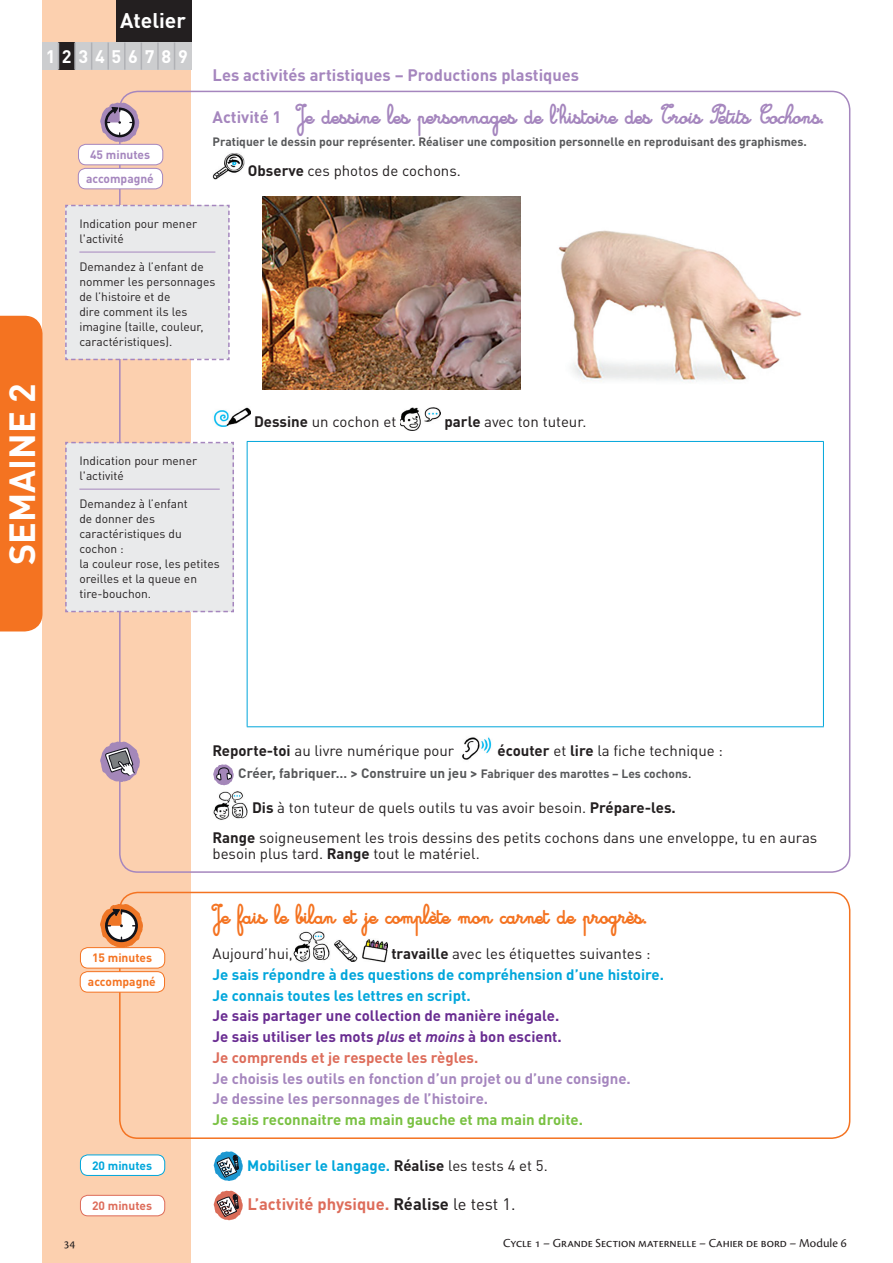
<style>
.page{position:relative;width:893px;height:1263px;background:#fff}
.page>*{position:absolute;margin:0;border:0;box-sizing:border-box;transform-origin:0 0}
.t1{font:700 36px "DINOT";color:#fff}
.t2{font:21px "Cursivestandardbold";color:#a586be}
.t3{font:21px "Cursivestandardbold";color:#f47321}
.t4{font:700 21px "DINOT";color:#fff}
.t5{font:700 18px "DINOT";letter-spacing:.38em;color:#fff}
.t6{font:700 16.5px "DINOT";color:#a586be}
.t7{font:700 16.5px "DINOT";color:#dd6c5a}
.t8{font:15px/29.2px "DINOT";color:#231f20}
.t9{font:700 15px/20.7px "DINOT";color:#00a6db}
.t10{font:700 15px/20.7px "DINOT";color:#692c91}
.t11{font:700 15px/20.7px "DINOT";color:#a586be}
.t12{font:700 15px "DINOT";color:#79c142}
.t13{font:700 13.5px "DINOT";color:#57585a}
.t14{font:12.75px "Cronos Pro";letter-spacing:-.005em;color:#231f20}
.t15{font:12px/15px "DINOT";color:#231f20}
.t16{font:700 12px "DINOT";color:#57585a}
.t17{font:700 12px/24px "DINOT";color:#a586be;text-align:center}
.t18{font:700 12px/24px "DINOT";color:#f47321;text-align:center}
.t19{font:700 12px "DINOT";color:#00a6db}
.t20{font:700 12px "DINOT";color:#dd6c5a}
.s1{font-family:"DINOT";font-weight:700;font-size:16.5px}
.s2{font-style:italic}
.s3{font-weight:700}
.s4{font-size:12px}
.s5{font-weight:400;font-size:15px;color:#231f20}
.s6{color:#231f20}
.s7{font-weight:400;color:#231f20}
.s8{color:#dd6c5a}
</style>
<div class="page">
<div style="left:43px;top:0;width:148px;height:1263px;background:#fcd0af"></div>
<div style="left:0;top:316px;width:43px;height:315px;background:#f47321"></div>
<div style="left:119px;top:892px;width:731px;height:247px;border:2px solid #f47321;border-radius:18px"></div>
<img style="left:212px;top:153px;width:32px;height:27px">
<img style="left:263px;top:196px;width:257px;height:193px">
<img style="left:559px;top:230px;width:242px;height:152px">
<img style="left:213px;top:407px;width:37px;height:20px">
<img style="left:400px;top:407px;width:41px;height:24px">
<hr style="left:247px;top:441px;width:577px;height:1px;background:#00a6db">
<hr style="left:247px;top:442px;width:1px;height:284px;background:#00a6db">
<hr style="left:823px;top:442px;width:1px;height:284px;background:#00a6db">
<hr style="left:247px;top:726px;width:577px;height:1px;background:#00a6db">
<img style="left:462px;top:737px;width:30px;height:23px">
<svg style="left:213px;top:764px;width:21px;height:22px"></svg>
<img style="left:213px;top:791px;width:35px;height:29px">
<img style="left:293px;top:931px;width:37px;height:31px">
<img style="left:334px;top:940px;width:23px;height:21px">
<img style="left:362px;top:939px;width:26px;height:23px">
<svg style="left:214px;top:1151px;width:29px;height:30px"></svg>
<svg style="left:214px;top:1190px;width:29px;height:30px"></svg>
<div style="left:79px;top:144px;width:84px;height:21px;background:#fff;border-radius:8px"></div>
<div style="left:78px;top:144px;width:85px;height:21px;border:1px solid #a586be;border-radius:8px"></div>
<svg style="left:100px;top:103px;width:39px;height:39px"></svg>
<div style="left:78px;top:168px;width:85px;height:21px;background:#fff;border-radius:8px"></div>
<div style="left:78px;top:168px;width:85px;height:21px;border:1px solid #a586be;border-radius:8px"></div>
<div style="left:65px;top:204px;width:165px;height:157px;background:#e9eaeb"></div>
<div style="left:65px;top:441px;width:169px;height:172px;background:#e9eaeb"></div>
<div style="left:116px;top:0;width:74px;height:43px;background:#231f20"></div>
<div style="left:43px;top:43px;width:16px;height:27px;background:#cccdcf"></div>
<div style="left:58px;top:43px;width:17px;height:27px;background:#231f20"></div>
<div style="left:75px;top:43px;width:17px;height:27px;background:#cccdcf"></div>
<div style="left:92px;top:43px;width:16px;height:27px;background:#cccdcf"></div>
<div style="left:108px;top:43px;width:17px;height:27px;background:#cccdcf"></div>
<div style="left:125px;top:43px;width:16px;height:27px;background:#cccdcf"></div>
<div style="left:141px;top:43px;width:17px;height:27px;background:#cccdcf"></div>
<div style="left:158px;top:43px;width:17px;height:27px;background:#cccdcf"></div>
<div style="left:175px;top:43px;width:16px;height:27px;background:#cccdcf"></div>
<svg style="left:58px;top:43px;width:1px;height:27px"></svg>
<hr style="left:74px;top:43px;width:2px;height:27px;background:#b0b1b5">
<svg style="left:91px;top:43px;width:1px;height:27px"></svg>
<hr style="left:107px;top:43px;width:2px;height:27px;background:#b0b1b5">
<hr style="left:124px;top:43px;width:2px;height:27px;background:#b0b1b5">
<svg style="left:141px;top:43px;width:1px;height:27px"></svg>
<hr style="left:157px;top:43px;width:2px;height:27px;background:#b0b1b5">
<svg style="left:174px;top:43px;width:1px;height:27px"></svg>
<svg style="left:100px;top:741px;width:40px;height:41px"></svg>
<div style="left:80px;top:948px;width:85px;height:20px;background:#fff;border-radius:8px"></div>
<div style="left:80px;top:947px;width:85px;height:21px;border:1px solid #f47321;border-radius:8px"></div>
<svg style="left:100px;top:904px;width:43px;height:44px"></svg>
<div style="left:80px;top:972px;width:85px;height:20px;background:#fff;border-radius:8px"></div>
<div style="left:80px;top:971px;width:85px;height:21px;border:1px solid #f47321;border-radius:8px"></div>
<div style="left:80px;top:1155px;width:85px;height:20px;background:#fff;border-radius:8px"></div>
<div style="left:80px;top:1154px;width:85px;height:22px;border:1px solid #00a6db;border-radius:8px"></div>
<div style="left:80px;top:1195px;width:85px;height:21px;background:#fff;border-radius:8px"></div>
<div style="left:80px;top:1195px;width:85px;height:21px;border:1px solid #dd6c5a;border-radius:8px"></div>
<h2 class="t4" style="left:120px;top:7px;width:67px">Atelier</h2>
<p class="t5" style="left:46px;top:45px;width:144px">123456789</p>
<p class="t6" style="left:212px;top:64px;width:368px">Les activités artistiques – Productions plastiques</p>
<h2 class="t2" style="left:212px;top:103px;width:617px"><span class="s1">Activité 1</span> Je dessine les personnages de l’histoire des <span class="s2">Trois Petits Cochons</span>.</h2>
<p class="t16" style="left:212px;top:134px;width:596px">Pratiquer le dessin pour représenter. Réaliser une composition personnelle en reproduisant des graphismes.</p>
<p class="t8" style="left:248px;top:155px;width:214px"><span class="s3">Observe</span> ces photos de cochons.</p>
<p class="t17" style="left:86px;top:142px;width:69px">45 minutes accompagné</p>
<p class="t15" style="left:79px;top:216px;width:119px">Indication pour mener l'activité</p>
<p class="t15" style="left:79px;top:259px;width:137px">Demandez à l’enfant de nommer les personnages de l’histoire et de<br>dire comment ils les imagine (taille, couleur, caractéristiques).</p>
<h1 class="t1" style="left:-1px;top:565px;width:183px;rotate:-90deg">SEMAINE 2</h1>
<p class="t15" style="left:79px;top:453px;width:119px">Indication pour mener l'activité</p>
<p class="t15" style="left:79px;top:496px;width:142px">Demandez à l’enfant<br>de donner des caractéristiques du cochon :<br>la couleur rose, les petites oreilles et la queue en tire-bouchon.</p>
<p class="t8" style="left:254px;top:406px;width:144px"><span class="s3">Dessine</span> un cochon et</p>
<p class="t8" style="left:445px;top:406px;width:144px"><span class="s3">parle</span> avec ton tuteur.</p>
<p class="t18" style="left:88px;top:946px;width:69px">15 minutes accompagné</p>
<p class="t19" style="left:92px;top:1157px;width:62px">20 minutes</p>
<p class="t20" style="left:92px;top:1198px;width:62px">20 minutes</p>
<p class="t8" style="left:212px;top:736px;width:243px"><span class="s3">Reporte-toi</span> au livre numérique pour</p>
<p class="t8" style="left:497px;top:736px;width:227px"><span class="s3">écouter</span> et <span class="s3">lire</span> la fiche technique :</p>
<p class="t13" style="left:238px;top:765px;width:455px">Créer, fabriquer… &gt; Construire un jeu &gt; <span class="s4">Fabriquer des marottes – Les cochons</span><span class="s5">.</span></p>
<p class="t8" style="left:212px;top:793px;width:606px;text-indent:39px"><span class="s3">Dis</span> à ton tuteur de quels outils tu vas avoir besoin. <span class="s3">Prépare-les.<br>Range</span> soigneusement les trois dessins des petits cochons dans une enveloppe, tu en auras</p>
<p class="t8" style="left:212px;top:839px;width:269px">besoin plus tard. <span class="s3">Range</span> tout le matériel.</p>
<h2 class="t3" style="left:212px;top:903px;width:435px">Je fais le bilan et je complète mon carnet de progrès.</h2>
<p class="t8" style="left:212px;top:939px;width:82px">Aujourd’hui,</p>
<p class="t9" style="left:213px;top:943px;width:453px;text-indent:179px"><span class="s6">travaille</span> <span class="s7">avec les étiquettes suivantes :<br></span>Je sais répondre à des questions de compréhension d’une histoire.<br>Je connais toutes les lettres en script.</p>
<p class="t10" style="left:213px;top:1005px;width:351px">Je sais partager une collection de manière inégale.<br>Je sais utiliser les mots <span class="s2">plus</span> et <span class="s2">moins</span> à bon escient.<br><span class="s8">Je comprends et je respecte les règles.</span></p>
<p class="t11" style="left:213px;top:1067px;width:420px">Je choisis les outils en fonction d’un projet ou d’une consigne.<br>Je dessine les personnages de l’histoire.</p>
<p class="t12" style="left:213px;top:1110px;width:372px">Je sais reconnaitre ma main gauche et ma main droite.</p>
<p class="t9" style="left:247px;top:1154px;width:302px">Mobiliser le langage. <span class="s6">Réalise</span> <span class="s7">les tests 4 et 5.</span></p>
<p class="t7" style="left:248px;top:1193px;width:269px">L’activité physique. <span class="s6">Réalise</span> <span class="s7">le test 1.</span></p>
<p class="t14" style="left:64px;top:1235px;width:13px">34</p>
<p class="t14" style="left:503px;top:1235px;width:345px">Cycle 1 – Grande Section maternelle – Cahier de bord – Module 6</p>
</div>
